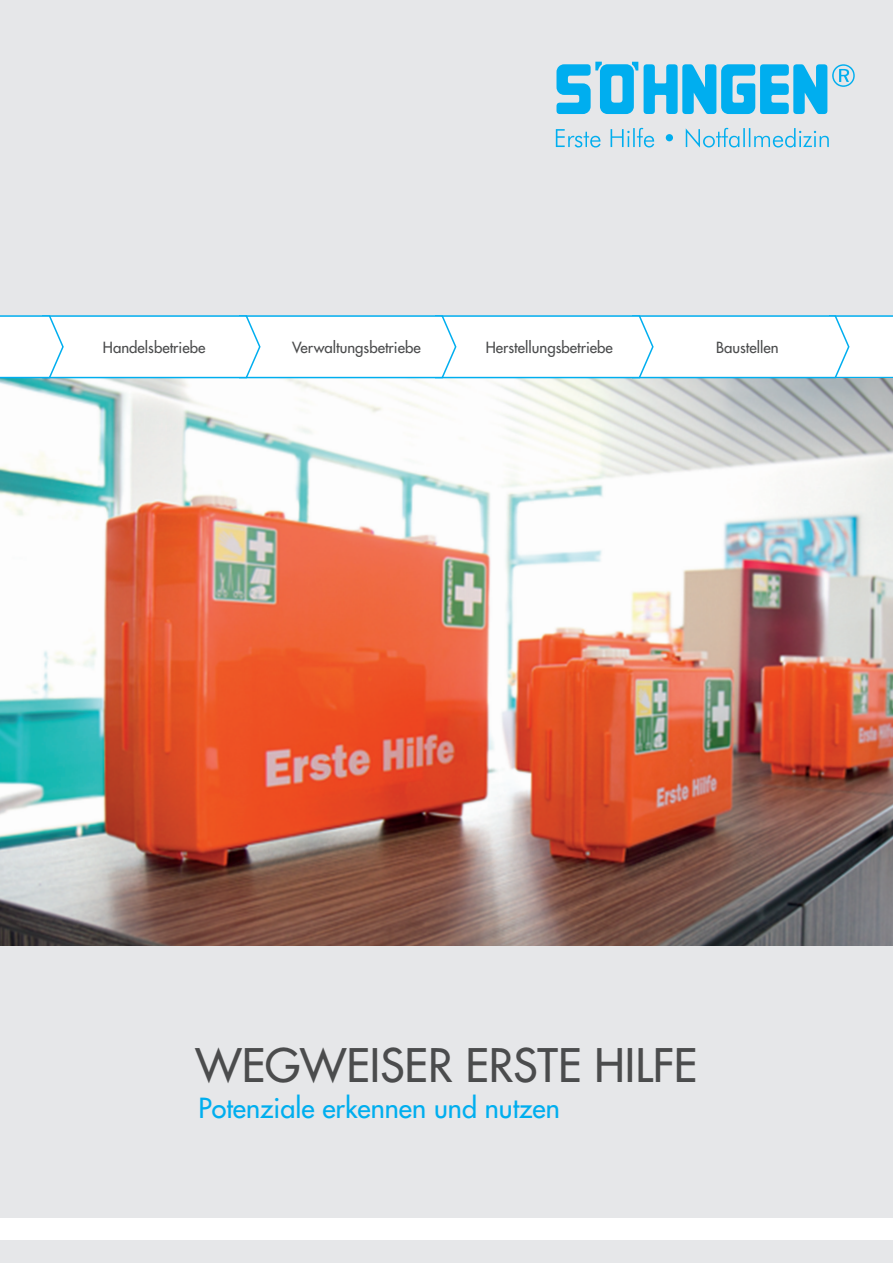
<style>
.page{position:relative;width:893px;height:1263px;background:#fff}
.page>*{position:absolute;margin:0;border:0;box-sizing:border-box;transform-origin:0 0}
.t1{font:500 45px "Futura Std";color:#4b4c4d}
.t2{font:500 27px "Futura Std";color:#00aeef}
.t3{font:500 15px "Futura Std";color:#4b4c4d}
</style>
<div class="page">
<div style="left:0;top:0;width:893px;height:316px;background:#e6e7e9"></div>
<div style="left:0;top:945px;width:893px;height:318px;background:#e6e7e9"></div>
<img style="left:0;top:378px;width:893px;height:567px">
<svg style="left:556px;top:128px;width:273px;height:20px"></svg>
<svg style="left:556px;top:62px;width:299px;height:52px"></svg>
<svg style="left:0;top:315px;width:893px;height:63px"></svg>
<div style="left:0;top:1218px;width:893px;height:21px;background:#fff"></div>
<p class="t3" style="left:103px;top:338px;width:104px">Handelsbetriebe</p>
<p class="t3" style="left:292px;top:338px;width:130px">Verwaltungsbetriebe</p>
<p class="t3" style="left:486px;top:338px;width:128px">Herstellungsbetriebe</p>
<p class="t3" style="left:716px;top:338px;width:64px">Baustellen</p>
<h1 class="t1" style="left:196px;top:1037px;width:503px">WEGWEISER ERSTE HILFE</h1>
<h2 class="t2" style="left:198px;top:1091px;width:363px">Potenziale erkennen und nutzen</h2>
</div>
